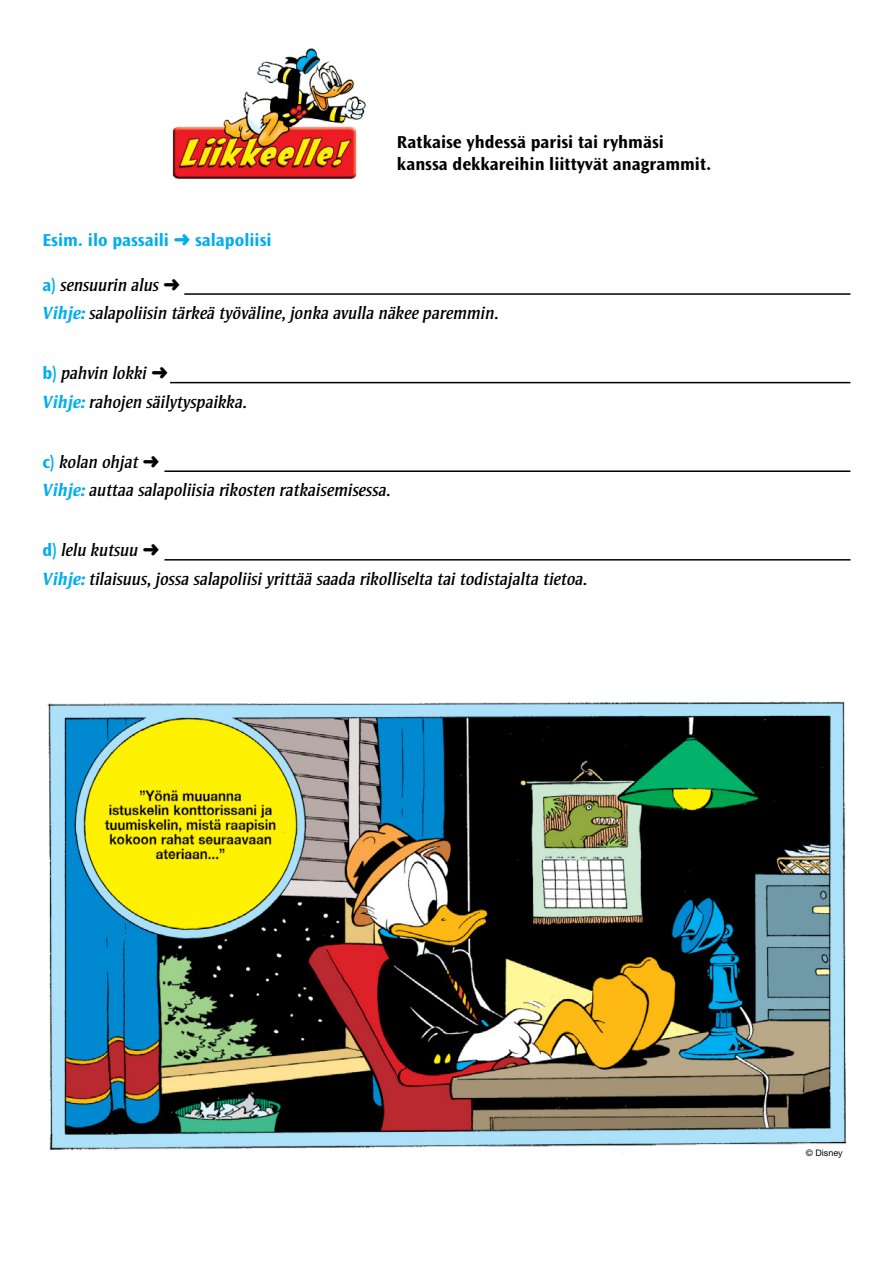
<style>
.page{position:relative;width:893px;height:1263px;background:#fff}
.page>*{position:absolute;margin:0;border:0;box-sizing:border-box;transform-origin:0 0}
.t1{font:italic 18px/28.5px "Strayhorn MT Std";color:#000}
.t2{font:700 18px/21.6px "Ocean Sans Std";color:#000}
.t3{font:700 18px "Ocean Sans Std";color:#00aeef}
.t4{font:9px "Helvetica Neue LT Std";color:#000}
.s1{font-family:"Ocean Sans Std";font-weight:700;font-style:normal;color:#00aeef}
.s2{font-weight:700;color:#00aeef}
</style>
<div class="page">
<img style="left:172px;top:48px;width:194px;height:131px">
<hr style="left:184px;top:293px;width:666px;height:2px;background:#000">
<hr style="left:170px;top:382px;width:680px;height:1px;background:#000">
<hr style="left:164px;top:470px;width:686px;height:2px;background:#000">
<hr style="left:164px;top:559px;width:686px;height:1px;background:#000">
<img style="left:47px;top:701px;width:800px;height:453px">
<p class="t2" style="left:397px;top:132px;width:316px">Ratkaise yhdessä parisi tai ryhmäsi kanssa dekkareihin liittyvät anagrammit.</p>
<p class="t3" style="left:43px;top:230px;width:230px">Esim. ilo passaili ➜ salapoliisi</p>
<p class="t1" style="left:43px;top:271px;width:458px"><span class="s1">a)</span> sensuurin alus ➜<br><span class="s2">Vihje:</span> salapoliisin tärkeä työväline, jonka avulla näkee paremmin.</p>
<p class="t1" style="left:43px;top:359px;width:206px"><span class="s1">b)</span> pahvin lokki ➜<br><span class="s2">Vihje:</span> rahojen säilytyspaikka.</p>
<p class="t1" style="left:43px;top:448px;width:350px"><span class="s1">c)</span> kolan ohjat ➜<br><span class="s2">Vihje:</span> auttaa salapoliisia rikosten ratkaisemisessa.</p>
<p class="t1" style="left:43px;top:536px;width:546px"><span class="s1">d)</span> lelu kutsuu ➜<br><span class="s2">Vihje:</span> tilaisuus, jossa salapoliisi yrittää saada rikolliselta tai todistajalta tietoa.</p>
<p class="t4" style="left:806px;top:1148px;width:38px">© Disney</p>
</div>
